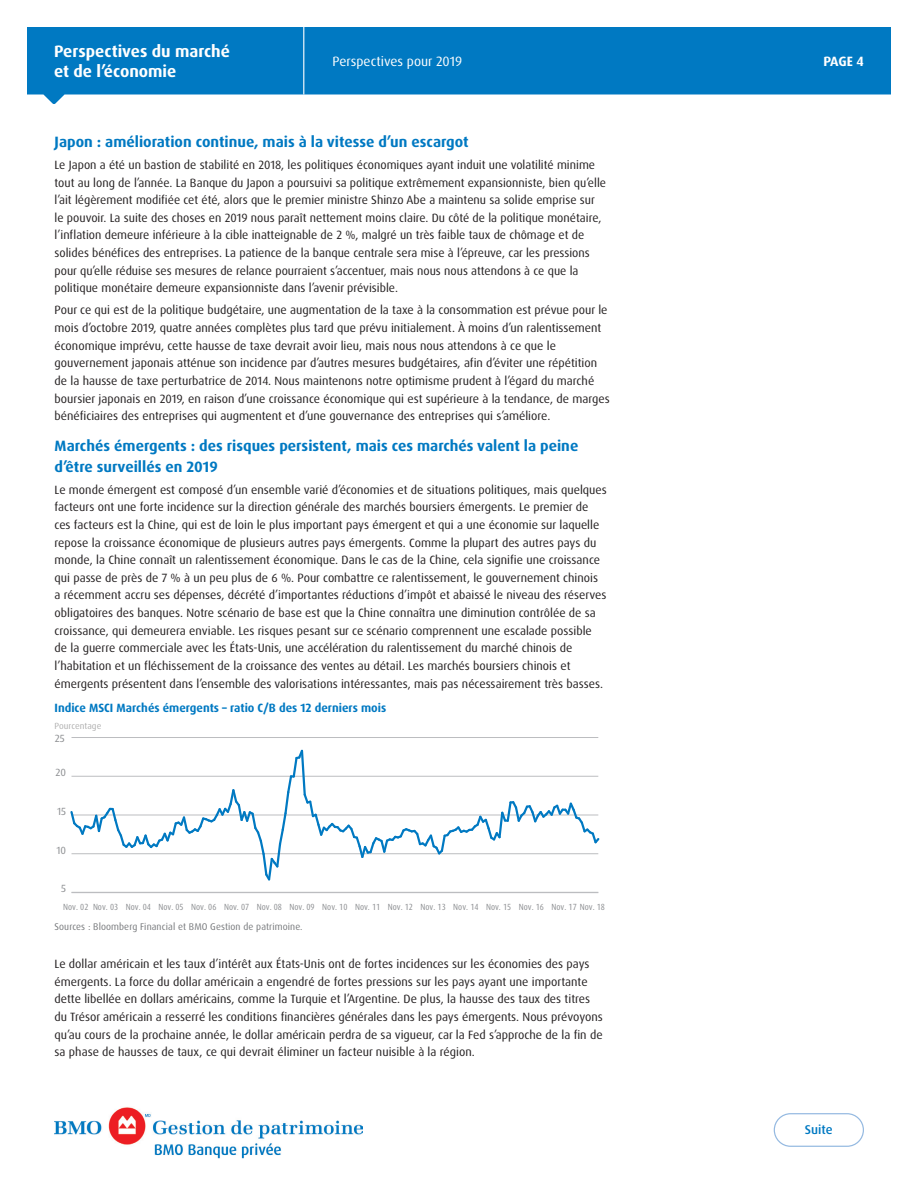
<style>
.page{position:relative;width:918px;height:1188px;background:#fff}
.page>*{position:absolute;margin:0;border:0;box-sizing:border-box;transform-origin:0 0}
.t1{font:700 16.5px/19.5px "Dax OT";color:#fff}
.Paragraph_Headline{font:700 15px/21px "Dax OT";color:#0079c2}
.t2{font:13.5px "Dax OT";color:#fff}
.t3{font:700 13.5px "Dax OT";color:#fff}
.Paragraph_Headline-2{font:500 12.75px "Dax OT";color:#0079c2}
.Body_Copy{font:12px/17.7px "Dax OT";color:#231f20}
.Body_Copy-2{font:700 12px "Dax OT";color:#0079c2}
.t4{font:10.35px "Dax OT";color:#8a8c8f}
.Market_Outlook_Chart{font:9.75px "Dax OT";letter-spacing:.01em;color:#76787b}
.t5{font:condensed 9px "Dax OT";color:#8a8c8f}
.t6{font:9px "Dax Pro";color:#afafaf}
</style>
<div class="page">
<svg style="left:27px;top:27px;width:864px;height:77px;background:#1f89c9"></svg>
<hr style="left:303px;top:27px;width:1px;height:67px;background:#fff">
<hr style="left:72px;top:892px;width:526px;height:1px;background:#bcbdc0">
<hr style="left:72px;top:737px;width:526px;height:1px;background:#bcbdc0">
<svg style="left:70px;top:749px;width:530px;height:132px"></svg>
<img style="left:54px;top:1107px;width:309px;height:51px">
<svg style="left:774px;top:1113px;width:90px;height:34px"></svg>
<h1 class="t1" style="left:54px;top:42px;width:178px">Perspectives du marché et de l’économie</h1>
<p class="t2" style="left:332px;top:53px;width:131px">Perspectives pour 2019</p>
<p class="Paragraph_Headline" style="left:55px;top:131px;width:416px">Japon : amélioration continue, mais à la vitesse d’un escargot</p>
<p class="Body_Copy" style="left:55px;top:156px;width:553px">Le Japon a été un bastion de stabilité en 2018, les politiques économiques ayant induit une volatilité minime tout au long de l’année. La Banque du Japon a poursuivi sa politique extrêmement expansionniste, bien qu’elle l’ait légèrement modifiée cet été, alors que le premier ministre Shinzo Abe a maintenu sa solide emprise sur le pouvoir. La suite des choses en 2019 nous paraît nettement moins claire. Du côté de la politique monétaire, l’inflation demeure inférieure à la cible inatteignable de 2 %, malgré un très faible taux de chômage et de solides bénéfices des entreprises. La patience de la banque centrale sera mise à l’épreuve, car les pressions pour qu’elle réduise ses mesures de relance pourraient s’accentuer, mais nous nous attendons à ce que la politique monétaire demeure expansionniste dans l’avenir prévisible.</p>
<p class="Body_Copy" style="left:55px;top:302px;width:557px">Pour ce qui est de la politique budgétaire, une augmentation de la taxe à la consommation est prévue pour le mois d’octobre 2019, quatre années complètes plus tard que prévu initialement. À moins d’un ralentissement économique imprévu, cette hausse de taxe devrait avoir lieu, mais nous nous attendons à ce que le gouvernement japonais atténue son incidence par d’autres mesures budgétaires, afin d’éviter une répétition de la hausse de taxe perturbatrice de 2014. Nous maintenons notre optimisme prudent à l’égard du marché boursier japonais en 2019, en raison d’une croissance économique qui est supérieure à la tendance, de marges bénéficiaires des entreprises qui augmentent et d’une gouvernance des entreprises qui s’améliore.</p>
<p class="Paragraph_Headline" style="left:55px;top:435px;width:525px">Marchés émergents : des risques persistent, mais ces marchés valent la peine d’être surveillés en 2019</p>
<p class="Body_Copy" style="left:55px;top:481px;width:554px">Le monde émergent est composé d’un ensemble varié d’économies et de situations politiques, mais quelques facteurs ont une forte incidence sur la direction générale des marchés boursiers émergents. Le premier de ces facteurs est la Chine, qui est de loin le plus important pays émergent et qui a une économie sur laquelle repose la croissance économique de plusieurs autres pays émergents. Comme la plupart des autres pays du monde, la Chine connaît un ralentissement économique. Dans le cas de la Chine, cela signifie une croissance qui passe de près de 7 % à un peu plus de 6 %. Pour combattre ce ralentissement, le gouvernement chinois a récemment accru ses dépenses, décrété d’importantes réductions d’impôt et abaissé le niveau des réserves obligatoires des banques. Notre scénario de base est que la Chine connaîtra une diminution contrôlée de sa croissance, qui demeurera enviable. Les risques pesant sur ce scénario comprennent une escalade possible de la guerre commerciale avec les États-Unis, une accélération du ralentissement du marché chinois de l’habitation et un fléchissement de la croissance des ventes au détail. Les marchés boursiers chinois et émergents présentent dans l’ensemble des valorisations intéressantes, mais pas nécessairement très basses.</p>
<p class="Body_Copy-2" style="left:55px;top:700px;width:333px">Indice MSCI Marchés émergents – ratio C/B des 12 derniers mois</p>
<p class="t6" style="left:55px;top:720px;width:48px">Pourcentage</p>
<p class="t4" style="left:55px;top:732px;width:12px">25</p>
<p class="t4" style="left:56px;top:766px;width:12px">20</p>
<p class="t4" style="left:57px;top:805px;width:11px">15</p>
<p class="t4" style="left:56px;top:843px;width:11px">10</p>
<p class="t4" style="left:61px;top:882px;width:6px">5</p>
<p class="t5" style="left:63px;top:901px;width:543px">Nov. 02 Nov. 03 Nov. 04 Nov. 05 Nov. 06 Nov. 07 Nov. 08 Nov. 09 Nov. 10 Nov. 11 Nov. 12 Nov. 13 Nov. 14 Nov. 15 Nov. 16 Nov. 17 Nov. 18</p>
<p class="Market_Outlook_Chart" style="left:55px;top:921px;width:250px">Sources : Bloomberg Financial et BMO Gestion de patrimoine.</p>
<p class="Body_Copy" style="left:55px;top:955px;width:550px">Le dollar américain et les taux d’intérêt aux États-Unis ont de fortes incidences sur les économies des pays émergents. La force du dollar américain a engendré de fortes pressions sur les pays ayant une importante dette libellée en dollars américains, comme la Turquie et l’Argentine. De plus, la hausse des taux des titres du Trésor américain a resserré les conditions financières générales dans les pays émergents. Nous prévoyons qu’au cours de la prochaine année, le dollar américain perdra de sa vigueur, car la Fed s’approche de la fin de sa phase de hausses de taux, ce qui devrait éliminer un facteur nuisible à la région.</p>
<p class="t3" style="left:823px;top:53px;width:42px">PAGE 4</p>
<p class="Paragraph_Headline-2" style="left:805px;top:1122px;width:29px">Suite</p>
</div>
